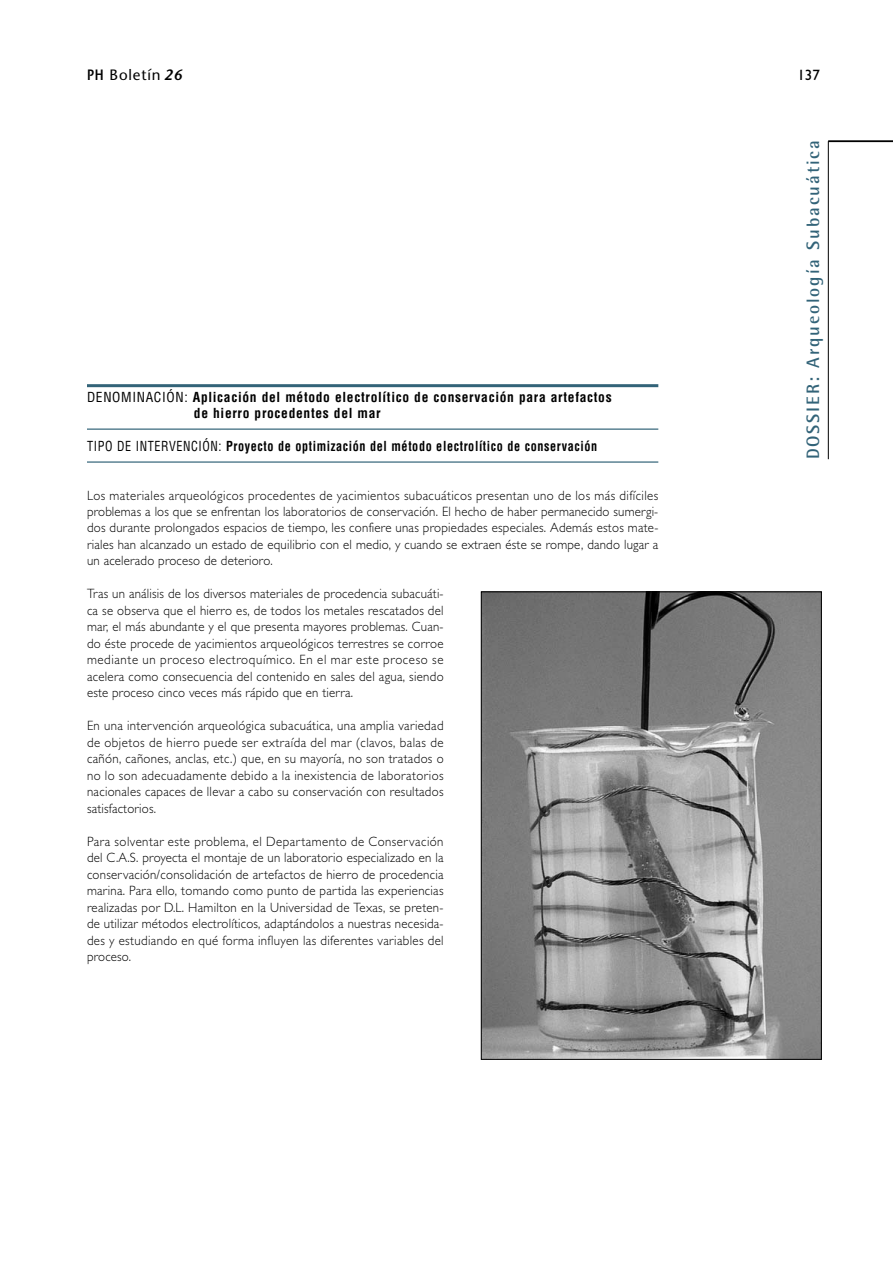
<style>
.page{position:relative;width:893px;height:1263px;background:#fff}
.page>*{position:absolute;margin:0;border:0;box-sizing:border-box;transform-origin:0 0}
.t1{font:700 18px "Rotis Semi Sans";letter-spacing:.105em;color:#326378}
.t2{font:15px "Stone Sans";letter-spacing:.055em;color:#000}
.t3{font:15px "Gill Sans";color:#000}
.t4{font:300 13.5px/16.5px "Gill Sans";letter-spacing:.015em;color:#000;text-align:justify;scale:.95 1}
.t5{font:700 condensed 13.5px/16.2px "Helvetica";letter-spacing:.05em;color:#000}
.t6{font:700 condensed 13.5px "Helvetica";letter-spacing:.05em;color:#000;scale:.9 1}
.s1{font-weight:600}
.s2{font-weight:600;font-style:italic}
.s3{font-weight:400}
</style>
<div class="page">
<hr style="left:828px;top:140px;width:64px;height:2px;background:#000">
<hr style="left:828px;top:141px;width:1px;height:318px;background:#000">
<hr style="left:87px;top:384px;width:571px;height:3px;background:#326378">
<hr style="left:87px;top:428px;width:571px;height:2px;background:#5b8293">
<hr style="left:87px;top:461px;width:571px;height:2px;background:#5b8293">
<img style="left:483px;top:594px;width:336px;height:463px">
<div style="left:481px;top:592px;width:340px;height:467px;border:1px solid #000"></div>
<p class="t2" style="left:87px;top:69px;width:97px"><span class="s1">PH</span> Boletín <span class="s2">26</span></p>
<p class="t3" style="left:797px;top:69px;width:24px">137</p>
<p class="t5" style="left:194px;top:391px;width:419px;text-indent:-107px"><span class="s3">DENOMINACIÓN:</span> Aplicación del método electrolítico de conservación para artefactos de hierro procedentes del mar</p>
<p class="t6" style="left:87px;top:442px;width:568px"><span class="s3">TIPO DE INTERVENCIÓN:</span> Proyecto de optimización del método electrolítico de conservación</p>
<p class="t4" style="left:87px;top:488px;width:603px">Los materiales arqueológicos procedentes de yacimientos subacuáticos presentan uno de los más difíciles problemas a los que se enfrentan los laboratorios de conservación. El hecho de haber permanecido sumergi&shy;dos durante prolongados espacios de tiempo, les confiere unas propiedades especiales. Además estos mate&shy;riales han alcanzado un estado de equilibrio con el medio, y cuando se extraen éste se rompe, dando lugar a un acelerado proceso de deterioro.</p>
<p class="t4" style="left:87px;top:587px;width:377px">Tras un análisis de los diversos materiales de procedencia subacuáti&shy;ca se observa que el hierro es, de todos los metales rescatados del mar, el más abundante y el que presenta mayores problemas. Cuan&shy;do éste procede de yacimientos arqueológicos terrestres se corroe mediante un proceso electroquímico. En el mar este proceso se acelera como consecuencia del contenido en sales del agua, siendo este proceso cinco veces más rápido que en tierra.</p>
<p class="t4" style="left:87px;top:719px;width:377px">En una intervención arqueológica subacuática, una amplia variedad de objetos de hierro puede ser extraída del mar (clavos, balas de cañón, cañones, anclas, etc.) que, en su mayoría, no son tratados o no lo son adecuadamente debido a la inexistencia de laboratorios nacionales capaces de llevar a cabo su conservación con resultados satisfactorios.</p>
<p class="t4" style="left:87px;top:835px;width:377px">Para solventar este problema, el Departamento de Conservación del C.A.S. proyecta el montaje de un laboratorio especializado en la conservación/consolidación de artefactos de hierro de procedencia marina. Para ello, tomando como punto de partida las experiencias realizadas por D.L. Hamilton en la Universidad de Texas, se preten&shy;de utilizar métodos electrolíticos, adaptándolos a nuestras necesida&shy;des y estudiando en qué forma influyen las diferentes variables del proceso.</p>
<h1 class="t1" style="left:806px;top:459px;width:321px;rotate:-90deg">DOSSIER: Arqueología Subacuática</h1>
</div>
